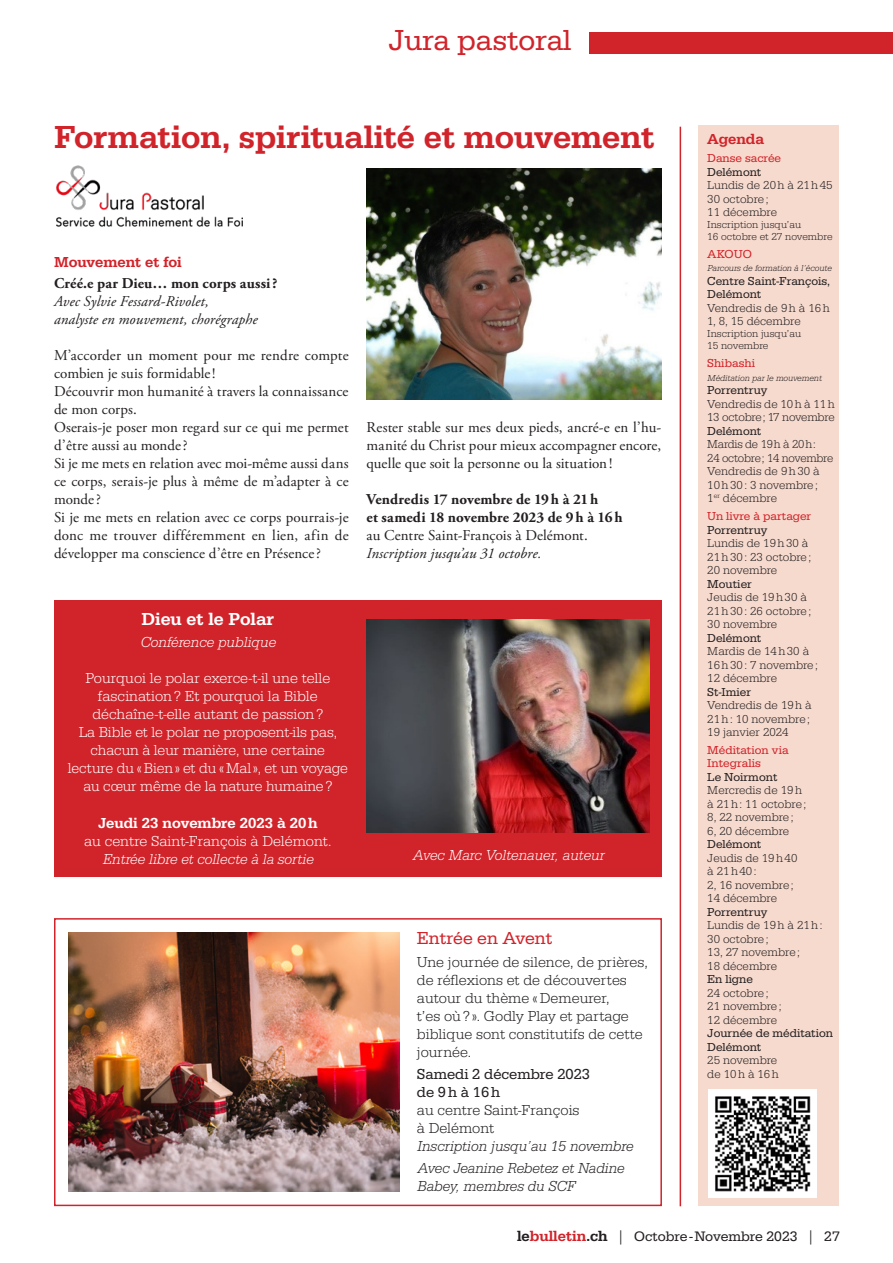
<style>
.page{position:relative;width:893px;height:1263px;background:#fff}
.page>*{position:absolute;margin:0;border:0;box-sizing:border-box;transform-origin:0 0}
.Titre{font:500 33px "Serifa";color:#d1232a}
.t1{font:30px "Serifa";color:#d1232a}
.Texte_encadré_justifié{font:18px "Serifa";color:#d1232a}
.Titre_encadré_aplat{font:500 18px "Serifa";color:#fff}
.Texte_base{font:15px/18px "Adobe Garamond Pro";letter-spacing:.005em;color:#231f20}
.Texte_encadré_justifié-2{font:300 15px/18px "Serifa";letter-spacing:-.005em;color:#fff;text-align:center}
.Texte_encadré_justifié-3{font:300 15px/18px "Serifa";color:#231f20}
.Texte_base-2{font:700 15px/18px "Adobe Garamond Pro";letter-spacing:.005em;color:#231f20}
.Texte_base-3{font:italic 15px/18px "Adobe Garamond Pro";letter-spacing:.005em;color:#231f20}
.Texte_encadré_justifié-4{font:italic 300 15px/18px "Serifa";color:#231f20}
.Texte_encadré_justifié-5{font:italic 300 15px "Serifa";color:#fff}
.Texte_encadré_justifié-6{font:15px "Serifa";color:#231f20}
.Texte_encadré_justifié-7{font:500 15px "Serifa";color:#fff}
.Intertitre{font:500 15px "Serifa";color:#d1232a}
.Titre_colonne{font:500 15px "Serifa";color:#d1232a}
.t2{font:14.25px "Serifa";color:#231f20}
.Texte_colonne{font:300 12px/13.5px "Serifa";color:#231f20}
.Texte_colonne-2{font:12px/13.5px "Serifa";color:#231f20}
.Texte_colonne-3{font:12px/13.5px "Serifa";color:#d1232a}
.Texte_colonne-4{font:300 12px/13.5px "Serifa";letter-spacing:-.02em;color:#231f20}
.Texte_colonne-5{font:300 10.5px/12px "Serifa";color:#231f20}
.Texte_colonne-6{font:italic 300 9px "Serifa";color:#231f20}
.s1{font-weight:500;font-size:15px}
.s2{font-weight:500;font-size:15px;color:#d1232a}
.s3{font-family:"Adobe Garamond Pro"}
</style>
<div class="page">
<div style="left:589px;top:33px;width:304px;height:21px;background:#d1232a"></div>
<hr style="left:680px;top:127px;width:1px;height:1079px;background:#d1232a">
<div style="left:699px;top:126px;width:140px;height:1080px;background:#f7dace"></div>
<img style="left:56px;top:165px;width:186px;height:62px">
<div style="left:54px;top:918px;width:608px;height:288px;border:2px solid #d1232a"></div>
<img style="left:708px;top:1089px;width:109px;height:108px">
<img style="left:367px;top:169px;width:294px;height:231px">
<div style="left:54px;top:600px;width:608px;height:276px;background:#d1232a"></div>
<img style="left:367px;top:620px;width:282px;height:212px">
<img style="left:68px;top:932px;width:332px;height:260px">
<h2 class="t1" style="left:388px;top:23px;width:184px">Jura pastoral</h2>
<p class="Titre" style="left:54px;top:118px;width:602px">Formation, spiritualité et mouvement</p>
<p class="Titre_colonne" style="left:707px;top:131px;width:58px">Agenda</p>
<p class="Texte_colonne-3" style="left:707px;top:152px;width:75px">Danse sacrée</p>
<p class="Texte_colonne-2" style="left:707px;top:165px;width:56px">Delémont</p>
<p class="Texte_colonne" style="left:707px;top:179px;width:127px">Lundis de 20 h à 21 h 45</p>
<p class="Texte_colonne" style="left:707px;top:192px;width:71px">30 octobre ;<br>11 décembre</p>
<p class="Texte_colonne-5" style="left:707px;top:219px;width:127px">Inscription jusqu’au<br>16 octobre et 27 novembre</p>
<p class="Texte_colonne-3" style="left:707px;top:247px;width:46px">AKOUO</p>
<p class="Texte_colonne-6" style="left:707px;top:263px;width:126px">Parcours de formation à l’écoute</p>
<p class="Texte_colonne-2" style="left:707px;top:274px;width:124px">Centre Saint-François,<br>Delémont</p>
<p class="Texte_colonne" style="left:707px;top:301px;width:124px">Vendredis de 9 h à 16 h</p>
<p class="Texte_colonne" style="left:707px;top:315px;width:95px">1, 8, 15 décembre</p>
<p class="Texte_colonne-5" style="left:707px;top:328px;width:95px">Inscription jusqu’au<br>15 novembre</p>
<p class="Texte_colonne-3" style="left:707px;top:357px;width:49px">Shibashi</p>
<p class="Texte_colonne-6" style="left:707px;top:373px;width:116px">Méditation par le mouvement</p>
<p class="Texte_colonne-2" style="left:707px;top:384px;width:61px">Porrentruy</p>
<p class="Texte_colonne" style="left:707px;top:397px;width:129px">Vendredis de 10 h à 11 h</p>
<p class="Texte_colonne" style="left:707px;top:411px;width:129px">13 octobre ; 17 novembre</p>
<p class="Texte_colonne-2" style="left:707px;top:424px;width:56px">Delémont</p>
<p class="Texte_colonne-4" style="left:707px;top:438px;width:127px">Mardis de 19 h à 20 h :<br>24 octobre ; 14 novembre</p>
<p class="Texte_colonne" style="left:707px;top:465px;width:114px">Vendredis de 9 h 30 à<br>10 h 30 : 3 novembre ;<br>1<sup>er</sup> décembre</p>
<p class="Texte_colonne-3" style="left:707px;top:509px;width:105px">Un livre à partager</p>
<p class="Texte_colonne-2" style="left:707px;top:523px;width:61px">Porrentruy</p>
<p class="Texte_colonne" style="left:707px;top:536px;width:105px">Lundis de 19 h 30 à<br>21 h 30 : 23 octobre ;<br>20 novembre</p>
<p class="Texte_colonne-2" style="left:707px;top:577px;width:46px">Moutier</p>
<p class="Texte_colonne" style="left:707px;top:590px;width:105px">Jeudis de 19 h 30 à<br>21 h 30 : 26 octobre ;<br>30 novembre</p>
<p class="Texte_colonne-2" style="left:707px;top:631px;width:56px">Delémont</p>
<p class="Texte_colonne" style="left:707px;top:644px;width:112px">Mardis de 14 h 30 à<br>16 h 30 : 7 novembre ;<br>12 décembre</p>
<p class="Texte_colonne-2" style="left:707px;top:685px;width:45px">St-Imier</p>
<p class="Texte_colonne" style="left:707px;top:698px;width:106px">Vendredis de 19 h à<br>21 h : 10 novembre ;<br>19 janvier 2024</p>
<p class="Texte_colonne-3" style="left:707px;top:743px;width:83px">Méditation via<br>Integralis</p>
<p class="Texte_colonne-2" style="left:707px;top:770px;width:72px">Le Noirmont</p>
<p class="Texte_colonne" style="left:707px;top:784px;width:101px">Mercredis de 19 h à 21 h : 11 octobre ;<br>8, 22 novembre ;<br>6, 20 décembre</p>
<p class="Texte_colonne-2" style="left:707px;top:838px;width:56px">Delémont</p>
<p class="Texte_colonne" style="left:707px;top:851px;width:92px">Jeudis de 19 h 40 à 21 h 40 :<br>2, 16 novembre ;<br>14 décembre</p>
<p class="Texte_colonne-2" style="left:707px;top:905px;width:61px">Porrentruy</p>
<p class="Texte_colonne" style="left:707px;top:919px;width:117px">Lundis de 19 h à 21 h :<br>30 octobre ;<br>13, 27 novembre ;<br>18 décembre</p>
<p class="Texte_colonne-2" style="left:707px;top:973px;width:47px">En ligne</p>
<p class="Texte_colonne" style="left:707px;top:986px;width:76px">24 octobre ;<br>21 novembre ;<br>12 décembre</p>
<p class="Texte_colonne-2" style="left:707px;top:1027px;width:127px">Journée de méditation</p>
<p class="Texte_colonne-2" style="left:707px;top:1040px;width:56px">Delémont</p>
<p class="Texte_colonne" style="left:707px;top:1054px;width:73px">25 novembre de 10 h à 16 h</p>
<p class="Intertitre" style="left:54px;top:253px;width:129px">Mouvement et foi</p>
<p class="Texte_base-2" style="left:54px;top:275px;width:225px">Créé.e par Dieu… mon corps aussi?</p>
<p class="Texte_base-3" style="left:54px;top:293px;width:205px">Avec Sylvie Fessard-Rivolet,<br>analyste en mouvement, chorégraphe</p>
<p class="Texte_base" style="left:54px;top:347px;width:296px">M’accorder un moment pour me rendre compte combien je suis formidable!</p>
<p class="Texte_base" style="left:54px;top:383px;width:296px">Découvrir mon humanité à travers la connaissance de mon corps.</p>
<p class="Texte_base" style="left:54px;top:419px;width:296px">Oserais-je poser mon regard sur ce qui me permet d’être aussi au monde?</p>
<p class="Texte_base" style="left:54px;top:455px;width:296px;text-align:justify">Si je me mets en relation avec moi-même aussi dans ce corps, serais-je plus à même de m’adapter à ce monde?</p>
<p class="Texte_base" style="left:54px;top:509px;width:296px;text-align:justify">Si je me mets en relation avec ce corps pourrais-je donc me trouver différemment en lien, afin de développer ma conscience d’être en Présence?</p>
<p class="Texte_base" style="left:367px;top:419px;width:296px;text-align:justify">Rester stable sur mes deux pieds, ancré-e en l’hu&shy;manité du Christ pour mieux accompagner encore, quelle que soit la personne ou la situation!</p>
<p class="Texte_base-2" style="left:367px;top:491px;width:257px">Vendredis 17 novembre de 19h à 21h<br>et samedi 18 novembre 2023 de 9h à 16h</p>
<p class="Texte_base" style="left:367px;top:527px;width:223px">au Centre Saint-François à Delémont.</p>
<p class="Texte_base-3" style="left:367px;top:545px;width:176px">Inscription jusqu’au 31 octobre.</p>
<p class="Titre_encadré_aplat" style="left:142px;top:608px;width:134px">Dieu et le Polar</p>
<p class="Texte_encadré_justifié-5" style="left:140px;top:634px;width:137px">Conférence publique</p>
<p class="Texte_encadré_justifié-2" style="left:85px;top:669px;width:246px">Pourquoi le polar exerce-t-il une telle fascination ? Et pourquoi la Bible déchaîne-t-elle autant de passion ?</p>
<p class="Texte_encadré_justifié-2" style="left:68px;top:723px;width:282px">La Bible et le polar ne proposent-ils pas, chacun à leur manière, une certaine lecture du « Bien » et du « Mal », et un voyage au cœur même de la nature humaine ?</p>
<p class="Texte_encadré_justifié-7" style="left:98px;top:814px;width:221px">Jeudi 23 novembre 2023 à 20 h</p>
<p class="Texte_encadré_justifié-2" style="left:84px;top:832px;width:249px">au centre Saint-François à Delémont.</p>
<p class="Texte_encadré_justifié-5" style="left:102px;top:850px;width:212px">Entrée libre et collecte à la sortie</p>
<p class="Texte_encadré_justifié-5" style="left:412px;top:846px;width:193px">Avec Marc Voltenauer, auteur</p>
<p class="Texte_encadré_justifié" style="left:417px;top:928px;width:137px">Entrée en Avent</p>
<p class="Texte_encadré_justifié-3" style="left:417px;top:953px;width:232px">Une journée de silence, de prières, de réflexions et de découvertes autour du thème « Demeurer,<br>t’es où ? ». Godly Play et partage biblique sont constitutifs de cette journée.</p>
<p class="Texte_encadré_justifié-6" style="left:417px;top:1065px;width:175px">Samedi 2 décembre 2023</p>
<p class="Texte_encadré_justifié-6" style="left:417px;top:1083px;width:85px">de 9 h à 16 h</p>
<p class="Texte_encadré_justifié-3" style="left:417px;top:1101px;width:164px">au centre Saint-François à Delémont</p>
<p class="Texte_encadré_justifié-4" style="left:417px;top:1137px;width:218px">Inscription jusqu’au 15 novembre</p>
<p class="Texte_encadré_justifié-4" style="left:417px;top:1159px;width:209px">Avec Jeanine Rebetez et Nadine<br>Babey, membres du SCF</p>
<p class="t2" style="left:517px;top:1228px;width:324px"><span class="s1">le</span><span class="s2">bulletin</span><span class="s1">.ch</span> <span class="s3">|</span> Octobre - Novembre 2023 <span class="s3">|</span> 27</p>
</div>
